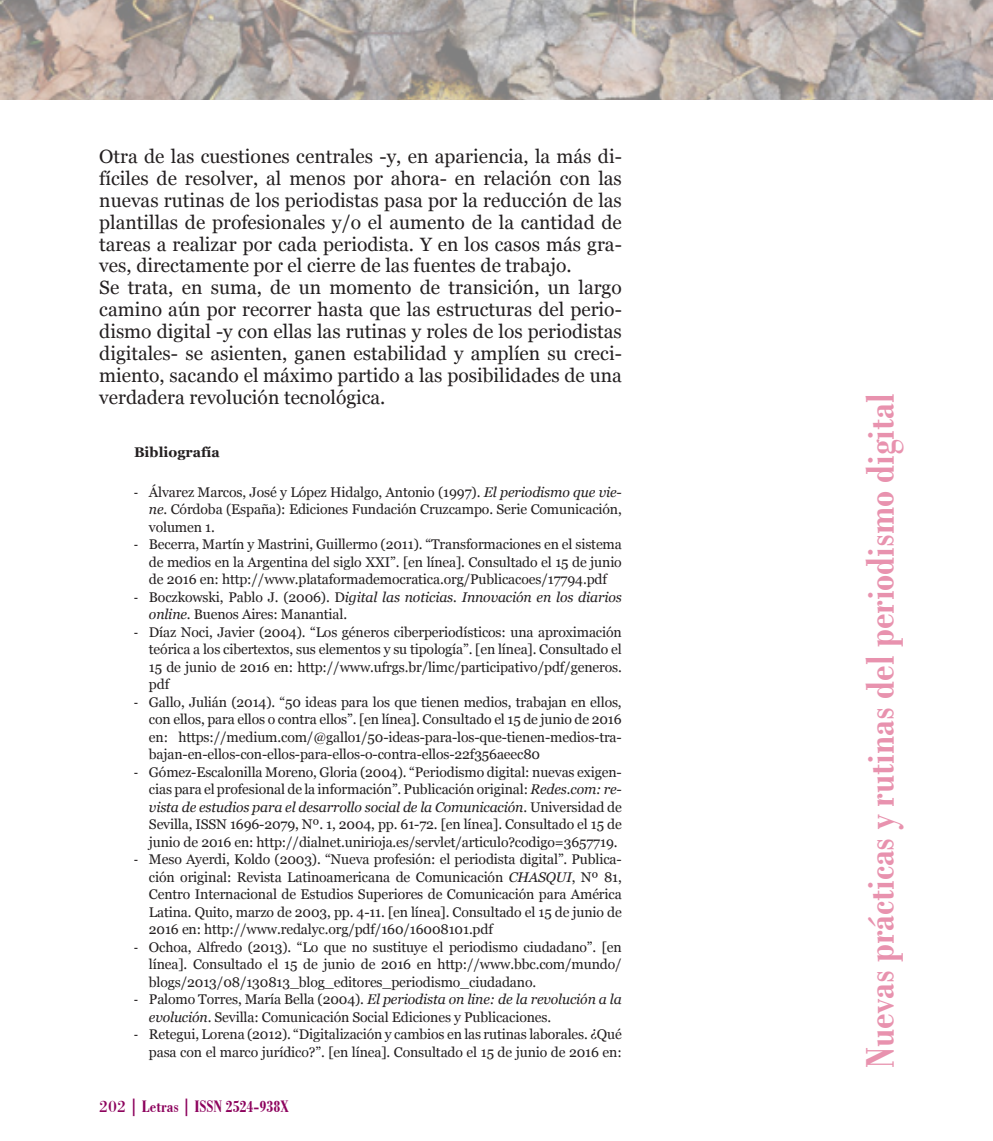
<style>
.page{position:relative;width:993px;height:1141px;background:#fff}
.page>*{position:absolute;margin:0;border:0;box-sizing:border-box;transform-origin:0 0}
.t1{font:700 condensed 42px "Bodoni BT";color:#e892ae}
.List_Paragraph{font:19.25px/21.9px "Georgia";color:#231f20;text-align:justify}
.t2{font:700 condensed 17.5px "Bodoni BT";color:#8d035d}
.List_Paragraph-2{font:14px/17.5px "Georgia";letter-spacing:-.01em;color:#231f20;text-align:justify}
.t3{font:700 14px "Georgia";color:#231f20}
.s1{font-family:"Arial Narrow"}
.s2{font-style:italic}
.s3{font-weight:400;font-stretch:normal}
</style>
<div class="page">
<img style="left:0;top:0;width:992px;height:99px">
<p class="List_Paragraph" style="left:99px;top:146px;width:524px">Otra de las cuestiones centrales -y, en apariencia, la más di&shy;fíciles de resolver, al menos por ahora- en relación con las nuevas rutinas de los periodistas pasa por la reducción de las plantillas de profesionales y/o el aumento de la cantidad de tareas a realizar por cada periodista. Y en los casos más gra&shy;ves, directamente por el cierre de las fuentes de trabajo.</p>
<p class="List_Paragraph" style="left:99px;top:277px;width:524px">Se trata, en suma, de un momento de transición, un largo camino aún por recorrer hasta que las estructuras del perio&shy;dismo digital -y con ellas las rutinas y roles de los periodistas digitales- se asienten, ganen estabilidad y amplíen su creci&shy;miento, sacando el máximo partido a las posibilidades de una verdadera revolución tecnológica.</p>
<p class="t3" style="left:134px;top:443px;width:87px">Bibliografía</p>
<p class="List_Paragraph-2" style="left:149px;top:483px;width:474px;text-indent:-15px"><span class="s1">-</span> Álvarez Marcos, José y López Hidalgo, Antonio (1997). <span class="s2">El periodismo que vie&shy;ne</span>. Córdoba (España): Ediciones Fundación Cruzcampo. Serie Comunicación, volumen 1.</p>
<p class="List_Paragraph-2" style="left:149px;top:536px;width:474px;text-indent:-15px"><span class="s1">-</span> Becerra, Martín y Mastrini, Guillermo (2011). “Transformaciones en el sistema de medios en la Argentina del siglo XXI”. [en línea]. Consultado el 15 de junio de 2016 en: http://www.plataformademocratica.org/Publicacoes/17794.pdf</p>
<p class="List_Paragraph-2" style="left:149px;top:588px;width:474px;text-indent:-15px"><span class="s1">-</span> Boczkowski, Pablo J. (2006). D<span class="s2">igital las noticias. Innovación en los diarios online</span>. Buenos Aires: Manantial.</p>
<p class="List_Paragraph-2" style="left:149px;top:623px;width:474px;text-indent:-15px"><span class="s1">-</span> Díaz Noci, Javier (2004). “Los géneros ciberperiodísticos: una aproximación teórica a los cibertextos, sus elementos y su tipología”. [en línea]. Consultado el 15 de junio de 2016 en: http://www.ufrgs.br/limc/participativo/pdf/generos. pdf</p>
<p class="List_Paragraph-2" style="left:149px;top:693px;width:474px;text-indent:-15px"><span class="s1">-</span> Gallo, Julián (2014). “50 ideas para los que tienen medios, trabajan en ellos, con ellos, para ellos o contra ellos”. [en línea]. Consultado el 15 de junio de 2016 en: https://medium.com/@gallo1/50-ideas-para-los-que-tienen-medios-tra&shy;bajan-en-ellos-con-ellos-para-ellos-o-contra-ellos-22f356aeec80</p>
<p class="List_Paragraph-2" style="left:149px;top:763px;width:474px;text-indent:-15px"><span class="s1">-</span> Gómez-Escalonilla Moreno, Gloria (2004). “Periodismo digital: nuevas exigen&shy;cias para el profesional de la información”. Publicación original: <span class="s2">Redes.com: re&shy;vista de estudios para el desarrollo social de la Comunicación</span>. Universidad de Sevilla, ISSN 1696-2079, Nº. 1, 2004, pp. 61-72. [en línea]. Consultado el 15 de junio de 2016 en: http://dialnet.unirioja.es/servlet/articulo?codigo=3657719.</p>
<p class="List_Paragraph-2" style="left:149px;top:851px;width:474px;text-indent:-15px"><span class="s1">-</span> Meso Ayerdi, Koldo (2003). “Nueva profesión: el periodista digital”. Publica&shy;ción original: Revista Latinoamericana de Comunicación <span class="s2">CHASQUI</span>, Nº 81, Centro Internacional de Estudios Superiores de Comunicación para América Latina. Quito, marzo de 2003, pp. 4-11. [en línea]. Consultado el 15 de junio de 2016 en: http://www.redalyc.org/pdf/160/16008101.pdf</p>
<p class="List_Paragraph-2" style="left:149px;top:938px;width:474px;text-indent:-15px"><span class="s1">-</span> Ochoa, Alfredo (2013). “Lo que no sustituye el periodismo ciudadano”. [en línea]. Consultado el 15 de junio de 2016 en http://www.bbc.com/mundo/ blogs/2013/08/130813_blog_editores_periodismo_ciudadano.</p>
<p class="List_Paragraph-2" style="left:149px;top:991px;width:474px;text-indent:-15px"><span class="s1">-</span> Palomo Torres, María Bella (2004). <span class="s2">El periodista on line: de la revolución a la evolución</span>. Sevilla: Comunicación Social Ediciones y Publicaciones.</p>
<p class="List_Paragraph-2" style="left:134px;top:1026px;width:489px;text-align:right"><span class="s1">-</span> Retegui, Lorena (2012). “Digitalización y cambios en las rutinas laborales. ¿Qué pasa con el marco jurídico?”. [en línea]. Consultado el 15 de junio de 2016 en:</p>
<p class="t2" style="left:99px;top:1096px;width:191px"><span class="s3">202</span> | Letras | ISSN 2524-938X</p>
<h1 class="t1" style="left:854px;top:1068px;width:676px;rotate:-90deg">Nuevas prácticas y rutinas del periodismo digital</h1>
</div>
